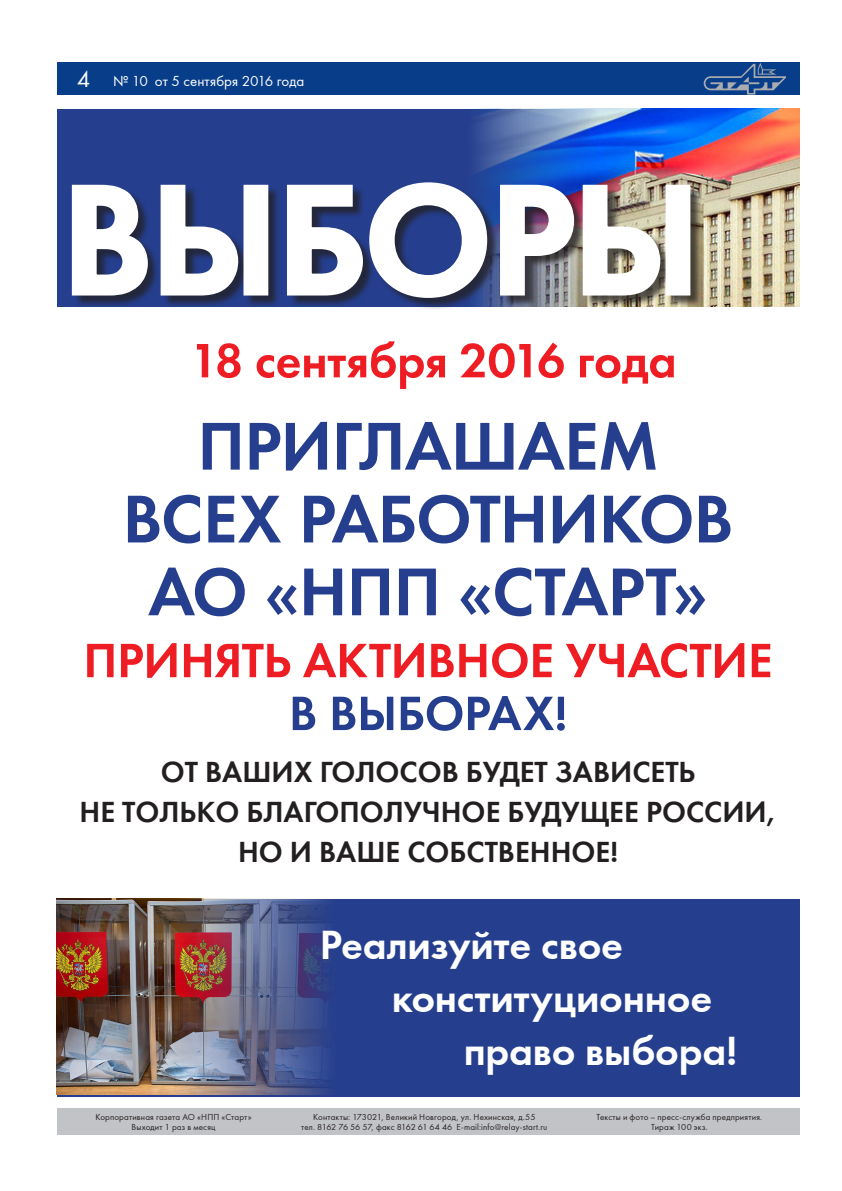
<style>
.page{position:relative;width:842px;height:1191px;background:#fff}
.page>*{position:absolute;margin:0;border:0;box-sizing:border-box;transform-origin:0 0}
.t1{font:160px "Futura Demi C";letter-spacing:-.015em;color:#fff}
.t2{font:70px/72.8px "Futura Demi C";letter-spacing:-.015em;color:#253f8e;text-align:center}
.t3{font:50px "Futura Demi C";letter-spacing:-.005em;color:#ee1d23}
.t4{font:50px "Futura Demi C";letter-spacing:-.01em;color:#253f8e}
.t5{font:42px "Futura Demi C";letter-spacing:-.005em;color:#fff}
.t6{font:30px/40px "Futura Demi C";color:#231f20;text-align:center}
.t7{font:15px "Futura Book C";color:#fff}
.t8{font:9px/10px "Futura Book C";letter-spacing:.015em;color:#231f20;text-align:center}
.s1{font-size:24px}
</style>
<div class="page">
<div style="left:57px;top:1108px;width:742px;height:26px;background:#c2c3c6"></div>
<div style="left:57px;top:62px;width:742px;height:32px;background:#083e89"></div>
<svg style="left:704px;top:63px;width:82px;height:32px"></svg>
<div style="left:57px;top:109px;width:742px;height:197px;background:#253f8e"></div>
<div style="left:57px;top:899px;width:742px;height:197px;background:#253f8e"></div>
<img style="left:476px;top:109px;width:323px;height:197px">
<div style="left:74px;top:184px;width:628px;height:126px;background:#231f20;opacity:.75"></div>
<svg style="left:71px;top:184px;width:79px;height:113px;background:#575f7d"></svg>
<svg style="left:159px;top:184px;width:111px;height:113px"></svg>
<svg style="left:285px;top:180px;width:204px;height:120px"></svg>
<img style="left:498px;top:182px;width:194px;height:115px">
<img style="left:57px;top:899px;width:271px;height:195px">
<h3 class="t7" style="left:77px;top:72px;width:229px"><span class="s1">4</span> ¹ 10 от 5 сентября 2016 года</h3>
<h1 class="t1" style="left:62px;top:146px;width:640px">ВЫБОРЫ</h1>
<h3 class="t3" style="left:190px;top:331px;width:488px">18 сентября 2016 года</h3>
<h2 class="t2" style="left:123px;top:410px;width:612px">ПРИГЛАШАЕМ<br>ВСЕХ РАБОТНИКОВ<br>АО «НПП «СТАРТ»</h2>
<h3 class="t3" style="left:83px;top:631px;width:691px">ПРИНЯТЬ АКТИВНОЕ УЧАСТИЕ</h3>
<h3 class="t4" style="left:289px;top:684px;width:280px">В ВЫБОРАХ!</h3>
<h3 class="t6" style="left:80px;top:751px;width:698px">ОТ ВАШИХ ГОЛОСОВ БУДЕТ ЗАВИСЕТЬ<br>НЕ ТОЛЬКО БЛАГОПОЛУЧНОЕ БУДУЩЕЕ РОССИИ,<br>НО И ВАШЕ СОБСТВЕННОЕ!</h3>
<h3 class="t5" style="left:320px;top:920px;width:305px">Реализуйте свое</h3>
<h3 class="t5" style="left:392px;top:973px;width:322px">конституционное</h3>
<h3 class="t5" style="left:464px;top:1026px;width:275px">право выбора!</h3>
<p class="t8" style="left:95px;top:1111px;width:158px">Корпоративная газета АО «НПП «Старт»<br>Выходит 1 раз в месяц</p>
<p class="t8" style="left:301px;top:1111px;width:248px">Контакты: 173021, Великий Новгород, ул. Нехинская, д.55<br>тел. 8162 76 56 57, факс 8162 61 64 46 E-mail:info@relay-start.ru</p>
<p class="t8" style="left:597px;top:1111px;width:167px">Тексты и фото – пресс-служба предприятия.<br>Тираж 100 экз.</p>
</div>
